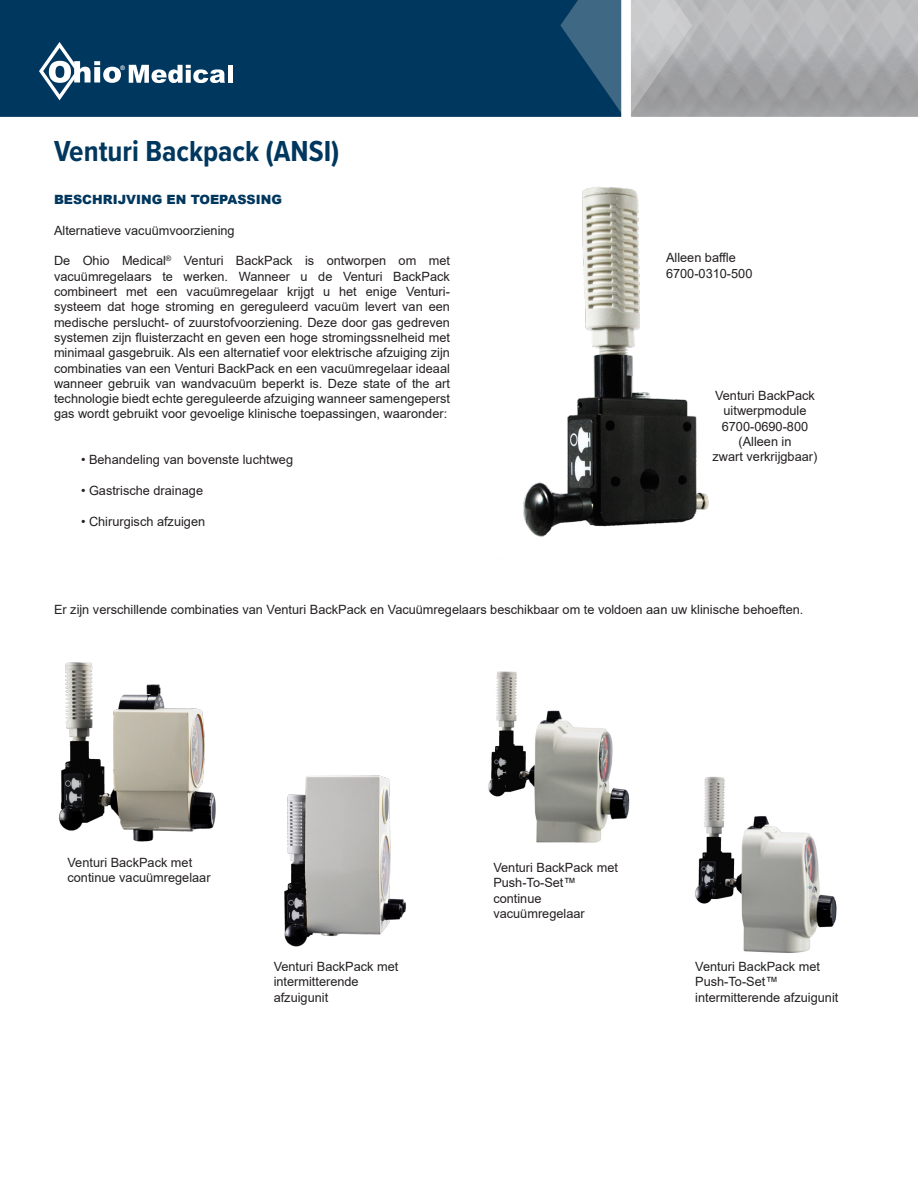
<style>
.page{position:relative;width:918px;height:1188px;background:#fff}
.page>*{position:absolute;margin:0;border:0;box-sizing:border-box;transform-origin:0 0}
.Title_Header{font:700 30px "Proxima Nova Cond";color:#00375e}
.t1{font:12.75px/15.3px "Arial";color:#231f20}
.t2{font:900 12.75px "Arial";color:#00375e}
.t3{font:700 6.15px "Arial";color:#fff}
</style>
<div class="page">
<div style="left:0;top:0;width:560px;height:117px;background:#00375e"></div>
<svg style="left:560px;top:0;width:358px;height:117px;background:#99a1a9"></svg>
<svg style="left:129px;top:65px;width:96px;height:18px"></svg>
<div style="left:228px;top:65px;width:5px;height:18px;background:#fff"></div>
<svg style="left:39px;top:42px;width:82px;height:58px"></svg>
<img style="left:284px;top:775px;width:122px;height:172px">
<img style="left:59px;top:662px;width:157px;height:180px">
<img style="left:488px;top:671px;width:142px;height:172px">
<img style="left:695px;top:776px;width:142px;height:177px">
<img style="left:523px;top:186px;width:186px;height:351px">
<p class="t3" style="left:121px;top:64px;width:6px">®</p>
<p class="Title_Header" style="left:54px;top:129px;width:287px">Venturi Backpack (ANSI)</p>
<p class="t2" style="left:54px;top:190px;width:229px">BESCHRIJVING EN TOEPASSING</p>
<p class="t1" style="left:54px;top:223px;width:182px">Alternatieve vacuümvoorziening</p>
<p class="t1" style="left:54px;top:253px;width:397px;text-align:justify">De Ohio Medical<sup>®</sup> Venturi BackPack is ontworpen om met vacuümregelaars te werken. Wanneer u de Venturi BackPack combineert met een vacuümregelaar krijgt u het enige Venturi&shy;systeem dat hoge stroming en gereguleerd vacuüm levert van een medische perslucht- of zuurstofvoorziening. Deze door gas gedreven systemen zijn fluisterzacht en geven een hoge stromingssnelheid met minimaal gasgebruik. Als een alternatief voor elektrische afzuiging zijn combinaties van een Venturi BackPack en een vacuümregelaar ideaal wanneer gebruik van wandvacuüm beperkt is. Deze state of the art technologie biedt echte gereguleerde afzuiging wanneer samengeperst gas wordt gebruikt voor gevoelige klinische toepassingen, waaronder:</p>
<p class="t1" style="left:81px;top:452px;width:214px">• Behandeling van bovenste luchtweg</p>
<p class="t1" style="left:81px;top:483px;width:124px">• Gastrische drainage</p>
<p class="t1" style="left:81px;top:513px;width:126px">• Chirurgisch afzuigen</p>
<p class="t1" style="left:666px;top:250px;width:71px">Alleen baffle</p>
<p class="t1" style="left:666px;top:265px;width:88px">6700-0310-500</p>
<p class="t1" style="left:715px;top:388px;width:101px">Venturi BackPack</p>
<p class="t1" style="left:724px;top:403px;width:84px">uitwerpmodule</p>
<p class="t1" style="left:722px;top:418px;width:88px">6700-0690-800</p>
<p class="t1" style="left:713px;top:434px;width:106px;text-align:center">(Alleen in<br>zwart verkrijgbaar)</p>
<p class="t1" style="left:54px;top:602px;width:751px">Er zijn verschillende combinaties van Venturi BackPack en Vacuümregelaars beschikbaar om te voldoen aan uw klinische behoeften.</p>
<p class="t1" style="left:68px;top:854px;width:126px">Venturi BackPack met</p>
<p class="t1" style="left:68px;top:870px;width:145px">continue vacuümregelaar</p>
<p class="t1" style="left:274px;top:959px;width:126px">Venturi BackPack met</p>
<p class="t1" style="left:274px;top:974px;width:87px">intermitterende afzuigunit</p>
<p class="t1" style="left:493px;top:860px;width:126px">Venturi BackPack met</p>
<p class="t1" style="left:493px;top:875px;width:84px">Push-To-Set™</p>
<p class="t1" style="left:493px;top:890px;width:93px">continue vacuümregelaar</p>
<p class="t1" style="left:695px;top:959px;width:126px">Venturi BackPack met</p>
<p class="t1" style="left:695px;top:974px;width:84px">Push-To-Set™</p>
<p class="t1" style="left:695px;top:990px;width:145px">intermitterende afzuigunit</p>
</div>
